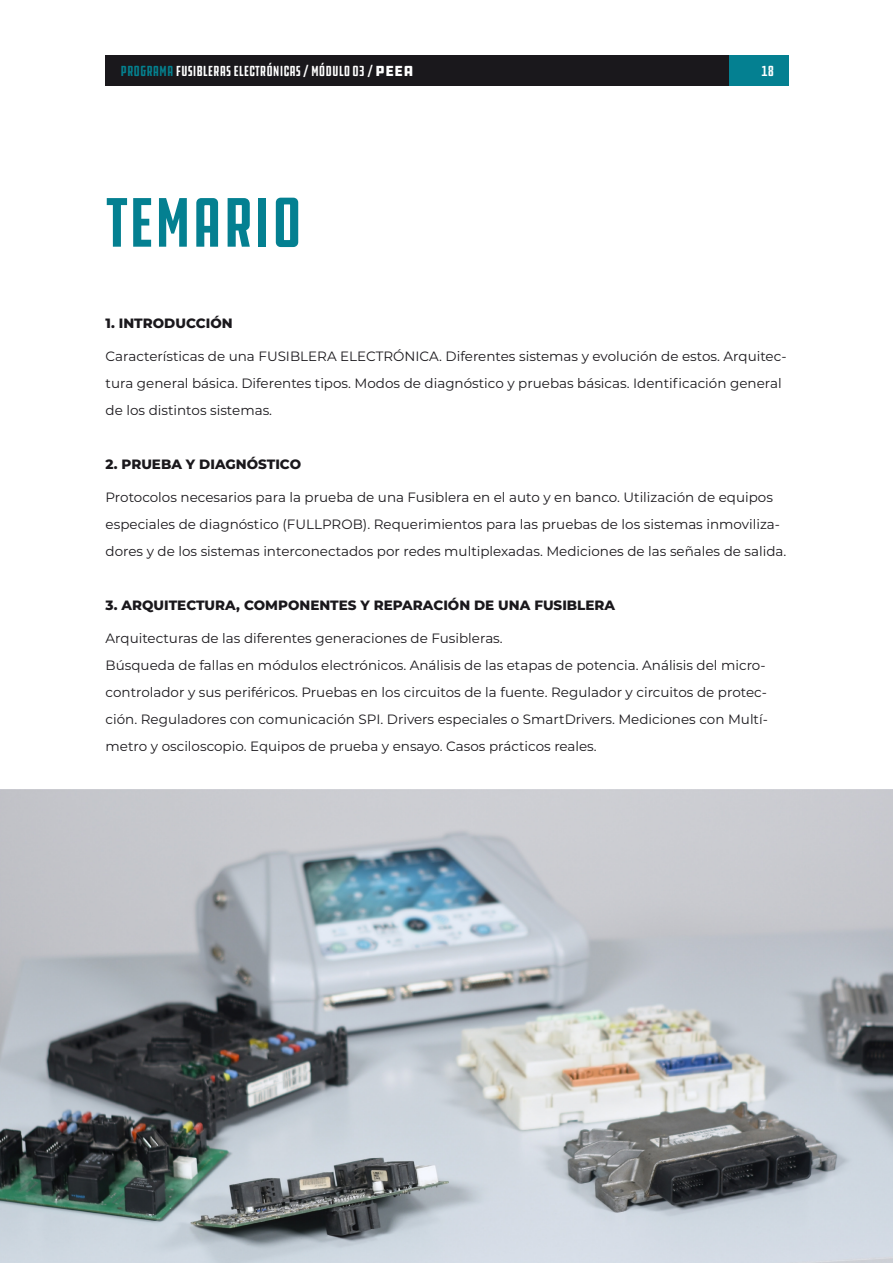
<style>
.page{position:relative;width:893px;height:1263px;background:#fff}
.page>*{position:absolute;margin:0;border:0;box-sizing:border-box;transform-origin:0 0}
.t1{font:extra-condensed 72px "DDC Hardware";color:#048091}
.t2{font:extra-condensed 15px "DDC Hardware";color:#fff}
.t3{font:13.5px/27px "Montserrat";color:#1a181c}
.t4{font:800 13.5px "Montserrat";color:#1a181c}
.s1{color:#04808e}
.s2{font-stretch:normal}
</style>
<div class="page">
<div style="left:106px;top:56px;width:623px;height:30px;background:#1a181c"></div>
<div style="left:729px;top:56px;width:60px;height:30px;background:#048091"></div>
<img style="left:0;top:790px;width:893px;height:473px">
<p class="t2" style="left:121px;top:62px;width:294px"><span class="s1">PROGRAMA</span> FUSIBLERAS ELECTRÓNICAS / MÓDULO 03 / <span class="s2">PEEA</span></p>
<p class="t2" style="left:762px;top:62px;width:14px">18</p>
<h1 class="t1" style="left:106px;top:180px;width:199px">TEMARIO</h1>
<p class="t4" style="left:106px;top:313px;width:129px">1. INTRODUCCIÓN</p>
<p class="t3" style="left:106px;top:342px;width:682px">Características de una FUSIBLERA ELECTRÓNICA. Diferentes sistemas y evolución de estos. Arquitec&shy;tura general básica. Diferentes tipos. Modos de diagnóstico y pruebas básicas. Identificación general de los distintos sistemas.</p>
<p class="t4" style="left:106px;top:454px;width:197px">2. PRUEBA Y DIAGNÓSTICO</p>
<p class="t3" style="left:106px;top:483px;width:682px">Protocolos necesarios para la prueba de una Fusiblera en el auto y en banco. Utilización de equipos especiales de diagnóstico (FULLPROB). Requerimientos para las pruebas de los sistemas inmoviliza&shy;dores y de los sistemas interconectados por redes multiplexadas. Mediciones de las señales de salida.</p>
<p class="t4" style="left:106px;top:595px;width:511px">3. ARQUITECTURA, COMPONENTES Y REPARACIÓN DE UNA FUSIBLERA</p>
<p class="t3" style="left:106px;top:624px;width:664px">Arquitecturas de las diferentes generaciones de Fusibleras.<br>Búsqueda de fallas en módulos electrónicos. Análisis de las etapas de potencia. Análisis del micro&shy;controlador y sus periféricos. Pruebas en los circuitos de la fuente. Regulador y circuitos de protec&shy;ción. Reguladores con comunicación SPI. Drivers especiales o SmartDrivers. Mediciones con Multí&shy;metro y osciloscopio. Equipos de prueba y ensayo. Casos prácticos reales.</p>
</div>
